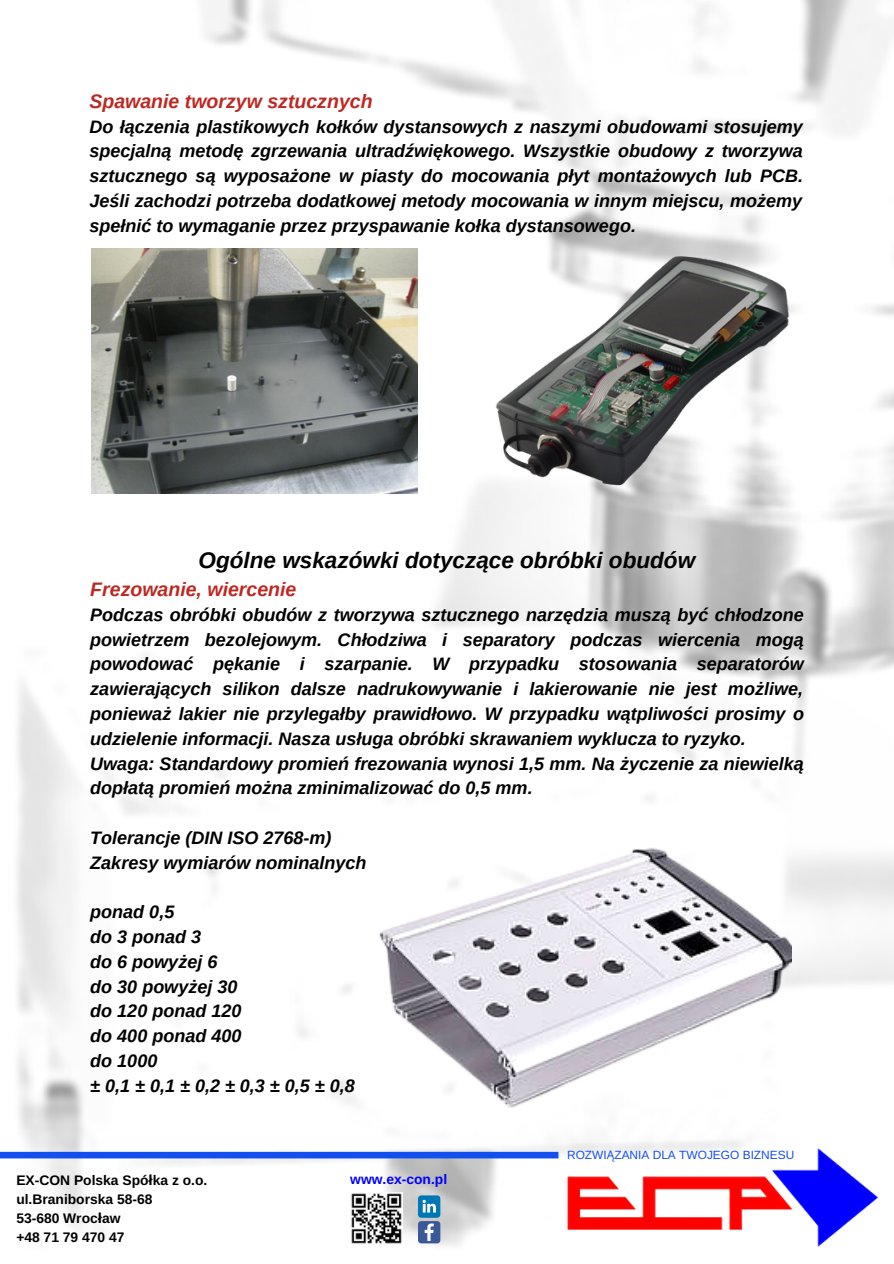
<style>
.page{position:relative;width:894px;height:1264px;background:#fff}
.page>*{position:absolute;margin:0;border:0;box-sizing:border-box;transform-origin:0 0}
.t1{font:italic 700 22.5px "Arimo";color:#000}
.t2{font:italic 700 19.5px "Arimo";color:#bd2922}
.t3{font:italic 700 18px/24.8px "Arimo";color:#000;text-align:justify}
.t4{font:700 13.8px "Arimo";color:#000}
.t5{font:700 13.8px "Arimo";color:#00f}
.t6{font:11.85px "Arimo";color:#124fed}
.s1{font-family:"Noto Sans"}
</style>
<div class="page">
<img style="left:0;top:0;width:893px;height:1246px">
<svg style="left:0;top:1151px;width:558px;height:7px;background:#2d62ed"></svg>
<img style="left:558px;top:1136px;width:335px;height:111px">
<img style="left:350px;top:1192px;width:52px;height:52px">
<svg style="left:418px;top:1195px;width:22px;height:48px"></svg>
<img style="left:91px;top:248px;width:327px;height:246px">
<img style="left:476px;top:248px;width:327px;height:246px">
<img style="left:376px;top:838px;width:415px;height:283px">
<p class="t2" style="left:89px;top:90px;width:284px">Spawanie tworzyw sztucznych</p>
<p class="t3" style="left:89px;top:114px;width:715px">Do łączenia plastikowych kołków dystansowych z naszymi obudowami stosujemy specjalną metodę zgrzewania ultradźwiękowego. Wszystkie obudowy z tworzywa sztucznego są wyposażone w piasty do mocowania płyt montażowych lub PCB.<br>Jeśli zachodzi potrzeba dodatkowej metody mocowania w innym miejscu, możemy spełnić to wymaganie przez przyspawanie kołka dystansowego.</p>
<p class="t1" style="left:198px;top:547px;width:498px">Ogólne wskazówki dotyczące obróbki obudów</p>
<p class="t2" style="left:90px;top:578px;width:208px">Frezowanie, wiercenie</p>
<p class="t3" style="left:90px;top:602px;width:715px">Podczas obróbki obudów z tworzywa sztucznego narzędzia muszą być chłodzone powietrzem bezolejowym. Chłodziwa i separatory podczas wiercenia mogą powodować pękanie i szarpanie. W przypadku stosowania separatorów zawierających silikon dalsze nadrukowywanie i lakierowanie nie jest możliwe, ponieważ lakier nie przylegałby prawidłowo. W przypadku wątpliwości prosimy o udzielenie informacji. Nasza usługa obróbki skrawaniem wyklucza to ryzyko.</p>
<p class="t3" style="left:90px;top:751px;width:714px">Uwaga: Standardowy promień frezowania wynosi 1,5 mm. Na życzenie za niewielką dopłatą promień można zminimalizować do 0,5 mm.</p>
<p class="t3" style="left:90px;top:825px;width:243px">Tolerancje (DIN ISO 2768-m)</p>
<p class="t3" style="left:90px;top:850px;width:278px">Zakresy wymiarów nominalnych</p>
<p class="t3" style="left:90px;top:899px;width:85px">ponad 0,5</p>
<p class="t3" style="left:90px;top:924px;width:112px">do 3 ponad 3</p>
<p class="t3" style="left:90px;top:949px;width:128px">do 6 powyżej 6</p>
<p class="t3" style="left:90px;top:974px;width:149px">do 30 powyżej 30</p>
<p class="t3" style="left:90px;top:998px;width:153px">do 120 ponad 120</p>
<p class="t3" style="left:90px;top:1023px;width:153px">do 400 ponad 400</p>
<p class="t3" style="left:90px;top:1048px;width:69px">do 1000</p>
<p class="t3" style="left:90px;top:1073px;width:266px">± 0,1 ± 0,1 ± 0,2 ± 0,3 ± 0,5 ± 0,8</p>
<p class="t4" style="left:16px;top:1172px;width:192px">EX-CON Polska Spó<span class="s1">ł</span>ka z o.o.</p>
<p class="t4" style="left:16px;top:1191px;width:137px">ul.Braniborska 58-68</p>
<p class="t4" style="left:16px;top:1210px;width:106px">53-680 Wroc<span class="s1">ł</span>aw</p>
<p class="t4" style="left:16px;top:1229px;width:110px">+48 71 79 470 47</p>
<p class="t5" style="left:350px;top:1171px;width:98px">www.ex-con.pl</p>
<p class="t6" style="left:567px;top:1147px;width:229px">ROZWI<span class="s1">Ą</span>ZANIA DLA TWOJEGO BIZNESU</p>
</div>
